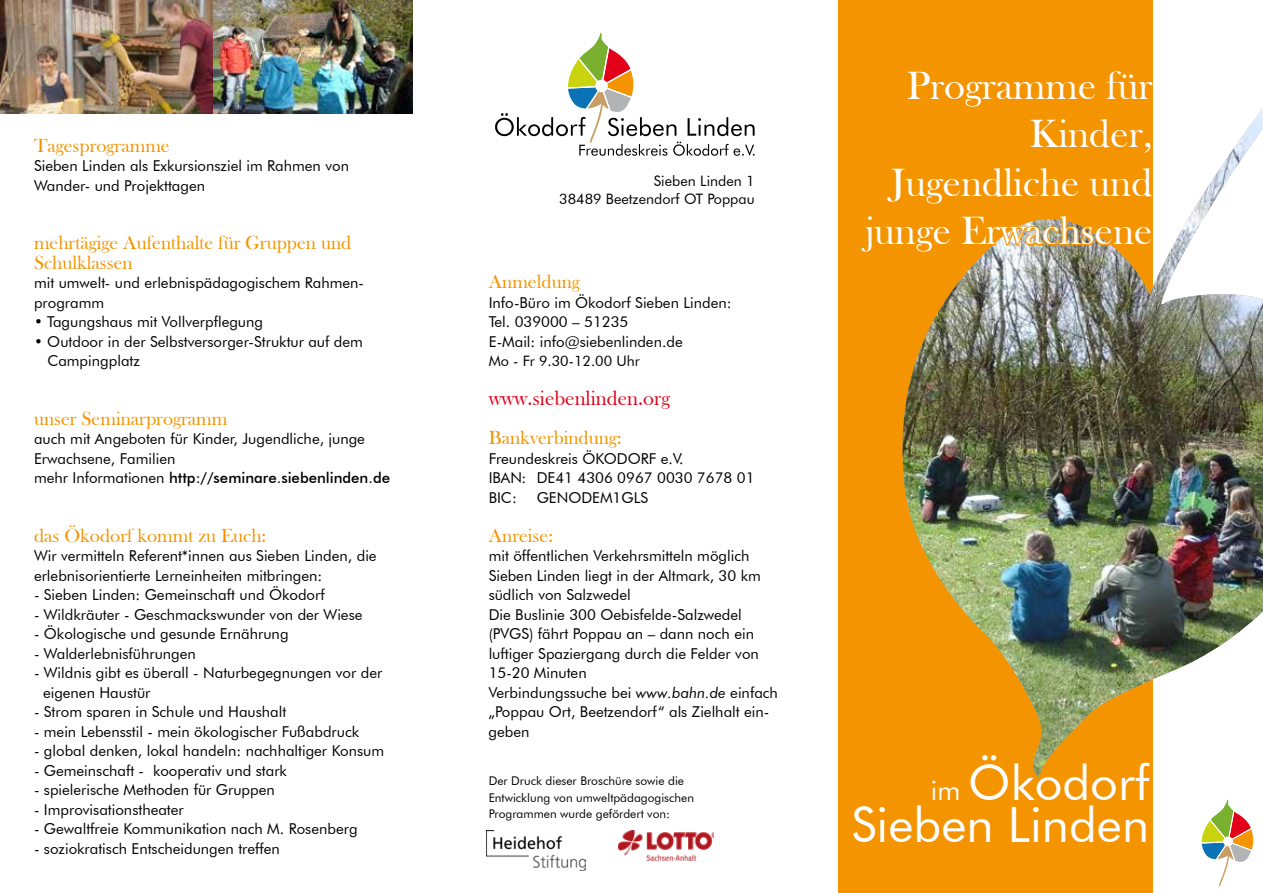
<style>
.page{position:relative;width:1263px;height:893px;background:#fff}
.page>*{position:absolute;margin:0;border:0;box-sizing:border-box;transform-origin:0 0}
.t1{font:48.75px/42.6px "Futura BT";color:#fff;text-align:right}
.t2{font:40.5px/48.6px "Bask Old Face";color:#fff;text-align:right}
.t3{font:21px "Bask Old Face";color:#e2001a}
.t4{font:19.5px/19.5px "Bask Old Face";color:#f39400}
.t5{font:15px/19.5px "Futura BT";color:#000}
.t6{font:14.4px/17.2px "Futura BT";color:#000;text-align:right}
.t7{font:12px/16.5px "Futura BT";color:#000}
.s1{font-weight:500}
.s2{font-style:italic}
.s3{font-size:27px}
</style>
<div class="page">
<div style="left:838px;top:0;width:315px;height:893px;background:#f39400"></div>
<svg style="left:495px;top:33px;width:260px;height:123px"></svg>
<svg style="left:1202px;top:799px;width:52px;height:87px"></svg>
<img style="left:487px;top:831px;width:99px;height:40px">
<img style="left:618px;top:831px;width:95px;height:29px">
<img style="left:0;top:0;width:214px;height:113px">
<img style="left:214px;top:0;width:198px;height:113px">
<img style="left:902px;top:108px;width:361px;height:669px">
<img style="left:960px;top:214px;width:193px;height:33px">
<h3 class="t4" style="left:34px;top:136px;width:137px">Tagesprogramme</h3>
<p class="t5" style="left:34px;top:156px;width:316px">Sieben Linden als Exkursionsziel im Rahmen von<br>Wander- und Projekttagen</p>
<h3 class="t4" style="left:34px;top:233px;width:319px">mehrtägige Aufenthalte für Gruppen und<br>Schulklassen</h3>
<p class="t5" style="left:34px;top:273px;width:332px">mit umwelt- und erlebnispädagogischem Rahmen&shy;programm</p>
<p class="t5" style="left:34px;top:312px;width:231px">• Tagungshaus mit Vollverpflegung</p>
<p class="t5" style="left:48px;top:331px;width:317px;text-indent:-14px">• Outdoor in der Selbstversorger-Struktur auf dem<br>Campingplatz</p>
<h3 class="t4" style="left:34px;top:409px;width:195px">unser Seminarprogramm</h3>
<p class="t5" style="left:34px;top:429px;width:358px">auch mit Angeboten für Kinder, Jugendliche, junge<br>Erwachsene, Familien<br>mehr Informationen <span class="s1">http://seminare.siebenlinden.de</span></p>
<h3 class="t4" style="left:34px;top:526px;width:234px">das Ökodorf kommt zu Euch:</h3>
<p class="t5" style="left:34px;top:546px;width:344px">Wir vermitteln Referent*innen aus Sieben Linden, die erlebnisorientierte Lerneinheiten mitbringen:</p>
<p class="t5" style="left:34px;top:585px;width:292px">- Sieben Linden: Gemeinschaft und Ökodorf</p>
<p class="t5" style="left:34px;top:604px;width:330px">- Wildkräuter - Geschmackswunder von der Wiese</p>
<p class="t5" style="left:34px;top:624px;width:256px">- Ökologische und gesunde Ernährung</p>
<p class="t5" style="left:34px;top:643px;width:163px">- Walderlebnisführungen</p>
<p class="t5" style="left:43px;top:663px;width:341px;text-indent:-9px">- Wildnis gibt es überall - Naturbegegnungen vor der eigenen Haustür</p>
<p class="t5" style="left:34px;top:702px;width:254px">- Strom sparen in Schule und Haushalt</p>
<p class="t5" style="left:34px;top:721px;width:327px">- mein Lebensstil - mein ökologischer Fußabdruck</p>
<p class="t5" style="left:34px;top:741px;width:352px">- global denken, lokal handeln: nachhaltiger Konsum</p>
<p class="t5" style="left:34px;top:760px;width:254px">- Gemeinschaft - kooperativ und stark</p>
<p class="t5" style="left:34px;top:780px;width:242px">- spielerische Methoden für Gruppen</p>
<p class="t5" style="left:34px;top:799px;width:151px">- Improvisationstheater</p>
<p class="t5" style="left:34px;top:819px;width:325px">- Gewaltfreie Kommunikation nach M. Rosenberg</p>
<p class="t5" style="left:34px;top:838px;width:247px">- soziokratisch Entscheidungen treffen</p>
<p class="t6" style="left:559px;top:172px;width:197px">Sieben Linden 1<br>38489 Beetzendorf OT Poppau</p>
<h3 class="t4" style="left:489px;top:272px;width:93px">Anmeldung</h3>
<p class="t5" style="left:489px;top:292px;width:245px">Info-Büro im Ökodorf Sieben Linden:<br>Tel. 039000 – 51235<br>E-Mail: info@siebenlinden.de</p>
<p class="t6" style="left:489px;top:352px;width:153px">Mo - Fr 9.30-12.00 Uhr</p>
<h3 class="t3" style="left:489px;top:386px;width:183px">www.siebenlinden.org</h3>
<h3 class="t4" style="left:489px;top:428px;width:135px">Bankverbindung:</h3>
<p class="t5" style="left:489px;top:448px;width:267px">Freundeskreis ÖKODORF e.V.<br>IBAN: DE41 4306 0967 0030 7678 01<br>BIC:</p>
<p class="t5" style="left:537px;top:487px;width:113px">GENODEM1GLS</p>
<h3 class="t4" style="left:489px;top:526px;width:66px">Anreise:</h3>
<p class="t5" style="left:489px;top:546px;width:291px">mit öffentlichen Verkehrsmitteln möglich Sieben Linden liegt in der Altmark, 30 km südlich von Salzwedel<br>Die Buslinie 300 Oebisfelde-Salzwedel (PVGS) fährt Poppau an – dann noch ein luftiger Spaziergang durch die Felder von 15-20 Minuten<br>Verbindungssuche bei <span class="s2">www.bahn.de</span> einfach „Poppau Ort, Beetzendorf“ als Zielhalt ein&shy;geben</p>
<p class="t7" style="left:489px;top:772px;width:207px">Der Druck dieser Broschüre sowie die<br>Entwicklung von umweltpädagogischen<br>Programmen wurde gefördert von:</p>
<h2 class="t2" style="left:866px;top:62px;width:288px">Programme für<br>Kinder,<br>Jugendliche und junge Erwachsene</h2>
<h1 class="t1" style="left:851px;top:761px;width:299px"><span class="s3">im</span> Ökodorf<br>Sieben Linden</h1>
</div>
